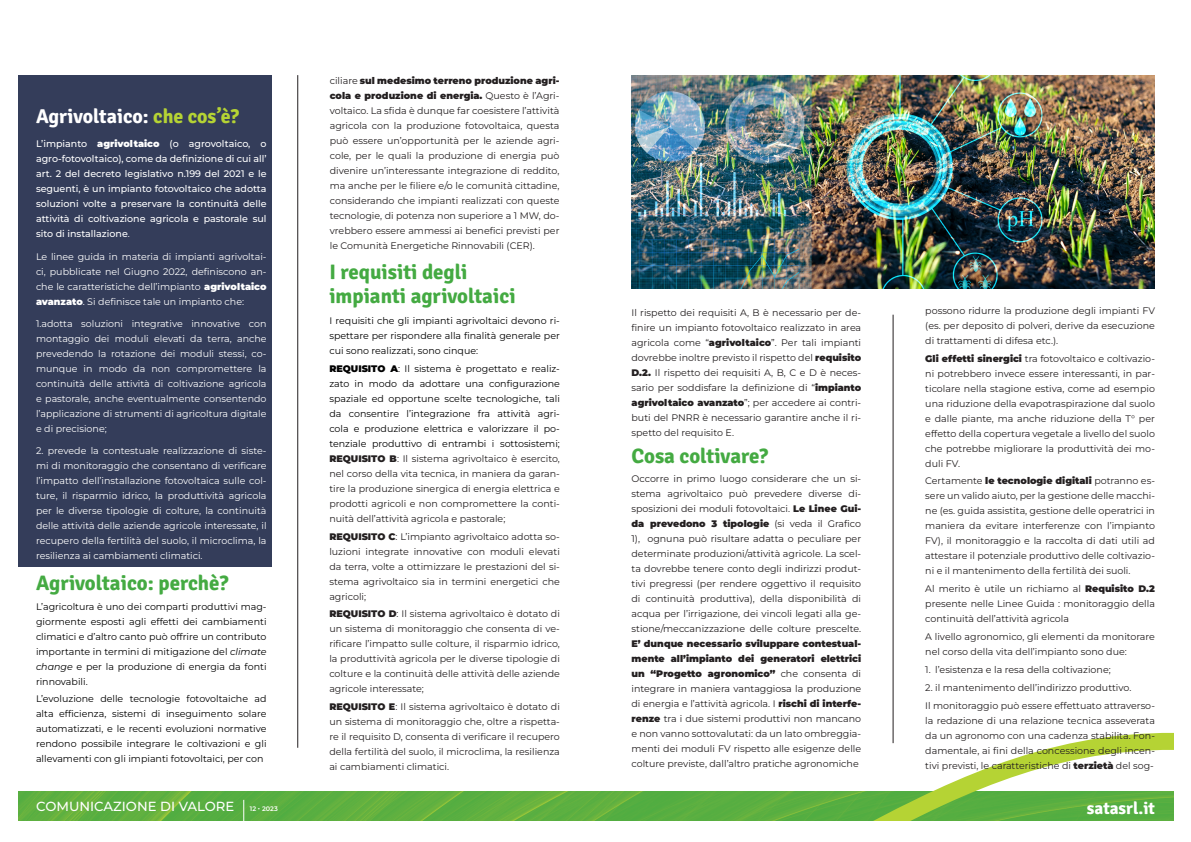
<style>
.page{position:relative;width:1191px;height:842px;background:#fff}
.page>*{position:absolute;margin:0;border:0;box-sizing:border-box;transform-origin:0 0}
.t1{font:700 20.9px/24px "Signika";color:#44aa42}
.t2{font:700 20px "Signika";color:#fff}
.Header_01{font:700 17.2px "Signika";color:#fff}
.Header_01-2{font:500 13.2px "Montserrat";color:#fff}
.t3{font:100 9.5px/15px "Montserrat";color:#231f20;text-align:justify}
.t4{font:100 9.5px/15px "Montserrat";color:#000001;text-align:justify}
.t5{font:100 9.5px/15px "Montserrat";color:#fff;text-align:justify}
.t6{font:500 9.5px/15px "Montserrat";color:#fff;text-align:justify}
.Header_01-3{font:600 6.5px "Montserrat";color:#fff}
.s1{color:#b5d334}
.s2{font-weight:900}
.s3{font-weight:100}
.s4{font-weight:400;font-style:italic}
.s5{font-weight:900;color:#231f20}
.s6{color:#231f20}
</style>
<div class="page">
<div style="left:18px;top:75px;width:254px;height:491px;background:#343d5a"></div>
<hr style="left:297px;top:75px;width:1px;height:673px;background:#231f20">
<img style="left:18px;top:791px;width:814px;height:30px">
<svg style="left:832px;top:724px;width:342px;height:97px"></svg>
<img style="left:631px;top:75px;width:524px;height:214px">
<hr style="left:893px;top:315px;width:1px;height:428px;background:#231f20">
<hr style="left:243px;top:800px;width:1px;height:42px;background:#fff">
<p class="t2" style="left:36px;top:102px;width:205px">Agrivoltaico: <span class="s1">che cos’è?</span></p>
<p class="t6" style="left:36px;top:136px;width:232px">L’impianto <span class="s2">agrivoltaico</span> (o agrovoltaico, o agro-fotovoltaico), come da definizione di cui all’ art. 2 del decreto legislativo n.199 del 2021 e le seguenti, è un impianto fotovoltaico che adotta soluzioni volte a preservare la continuità delle attività di coltivazione agricola e pastorale sul sito di installazione<span class="s3">.</span></p>
<p class="t5" style="left:36px;top:248px;width:232px">Le linee guida in materia di impianti agrivoltai&shy;ci, pubblicate nel Giugno 2022, definiscono an&shy;che le caratteristiche dell’impianto <span class="s2">agrivoltaico avanzato</span>. Si definisce tale un impianto che:</p>
<p class="t5" style="left:36px;top:316px;width:232px">1.adotta soluzioni integrative innovative con montaggio dei moduli elevati da terra, anche prevedendo la rotazione dei moduli stessi, co&shy;munque in modo da non compromettere la continuità delle attività di coltivazione agricola e pastorale, anche eventualmente consentendo l’applicazione di strumenti di agricoltura digitale e di precisione;</p>
<p class="t5" style="left:36px;top:443px;width:232px">2. prevede la contestuale realizzazione di siste&shy;mi di monitoraggio che consentano di verificare l’impatto dell’installazione fotovoltaica sulle col&shy;ture, il risparmio idrico, la produttività agricola per le diverse tipologie di colture, la continuità delle attività delle aziende agricole interessate, il recupero della fertilità del suolo, il microclima, la resilienza ai cambiamenti climatici.</p>
<p class="t1" style="left:36px;top:569px;width:194px">Agrivoltaico: perchè?</p>
<p class="t4" style="left:36px;top:598px;width:232px">L’agricoltura è uno dei comparti produttivi mag&shy;giormente esposti agli effetti dei cambiamenti climatici e d’altro canto può offrire un contributo importante in termini di mitigazione del <span class="s4">climate change</span> e per la produzione di energia da fonti rinnovabili.</p>
<p class="t4" style="left:36px;top:691px;width:232px">L’evoluzione delle tecnologie fotovoltaiche ad alta efficienza, sistemi di inseguimento solare automatizzati, e le recenti evoluzioni normative rendono possibile integrare le coltivazioni e gli allevamenti con gli impianti fotovoltaici, per con</p>
<p class="Header_01-2" style="left:36px;top:798px;width:200px">COMUNICAZIONE DI VALORE</p>
<p class="Header_01-3" style="left:250px;top:804px;width:29px">12 • 2023</p>
<p class="t3" style="left:330px;top:73px;width:231px">ciliare <span class="s2">sul medesimo terreno produzione agri&shy;cola e produzione di energia.</span> Questo è l’Agri&shy;voltaico. La sfida è dunque far coesistere l’attività agricola con la produzione fotovoltaica, questa può essere un’opportunità per le aziende agri&shy;cole, per le quali la produzione di energia può divenire un’interessante integrazione di reddito, ma anche per le filiere e/o le comunità cittadine, considerando che impianti realizzati con queste tecnologie, di potenza non superiore a 1 MW, do&shy;vrebbero essere ammessi ai benefici previsti per le Comunità Energetiche Rinnovabili (CER).</p>
<p class="t1" style="left:329px;top:258px;width:188px">I requisiti degli impianti agrivoltaici</p>
<p class="t4" style="left:329px;top:313px;width:232px">I requisiti che gli impianti agrivoltaici devono ri&shy;spettare per rispondere alla finalità generale per cui sono realizzati, sono cinque:</p>
<p class="t4" style="left:329px;top:361px;width:232px"><span class="s2">REQUISITO A</span>: Il sistema è progettato e realiz&shy;zato in modo da adottare una configurazione spaziale ed opportune scelte tecnologiche, tali da consentire l’integrazione fra attività agri&shy;cola e produzione elettrica e valorizzare il po&shy;tenziale produttivo di entrambi i sottosistemi; <span class="s5">REQUISITO B</span><span class="s6">: Il sistema agrivoltaico è esercito, nel corso della vita tecnica, in maniera da garan&shy;tire la produzione sinergica di energia elettrica e prodotti agricoli e non compromettere la conti&shy;nuità dell’attività agricola e pastorale;</span></p>
<p class="t3" style="left:329px;top:528px;width:232px"><span class="s2">REQUISITO C</span>: L’impianto agrivoltaico adotta so&shy;luzioni integrate innovative con moduli elevati da terra, volte a ottimizzare le prestazioni del si&shy;stema agrivoltaico sia in termini energetici che agricoli;</p>
<p class="t3" style="left:329px;top:606px;width:232px"><span class="s2">REQUISITO D</span>: Il sistema agrivoltaico è dotato di un sistema di monitoraggio che consenta di ve&shy;rificare l’impatto sulle colture, il risparmio idrico, la produttività agricola per le diverse tipologie di colture e la continuità delle attività delle aziende agricole interessate;</p>
<p class="t3" style="left:329px;top:699px;width:232px"><span class="s2">REQUISITO E</span>: Il sistema agrivoltaico è dotato di un sistema di monitoraggio che, oltre a rispetta&shy;re il requisito D, consenta di verificare il recupero della fertilità del suolo, il microclima, la resilienza ai cambiamenti climatici.</p>
<p class="t3" style="left:631px;top:305px;width:231px">Il rispetto dei requisiti A, B è necessario per de&shy;finire un impianto fotovoltaico realizzato in area agricola come “<span class="s2">agrivoltaico</span>”. Per tali impianti dovrebbe inoltre previsto il rispetto del <span class="s2">requisito D.2.</span> Il rispetto dei requisiti A, B, C e D è neces&shy;sario per soddisfare la definizione di “<span class="s2">impianto agrivoltaico avanzato</span>”; per accedere ai contri&shy;buti del PNRR è necessario garantire anche il ri&shy;spetto del requisito E.</p>
<p class="t1" style="left:631px;top:443px;width:138px">Cosa coltivare?</p>
<p class="t3" style="left:631px;top:471px;width:231px">Occorre in primo luogo considerare che un si&shy;stema agrivoltaico può prevedere diverse di&shy;sposizioni dei moduli fotovoltaici. <span class="s2">Le Linee Gui&shy;da prevedono 3 tipologie</span> (si veda il Grafico 1), ognuna può risultare adatta o peculiare per determinate produzioni/attività agricole. La scel&shy;ta dovrebbe tenere conto degli indirizzi produt&shy;tivi pregressi (per rendere oggettivo il requisito di continuità produttiva), della disponibilità di acqua per l’irrigazione, dei vincoli legati alla ge&shy;stione/meccanizzazione delle colture prescelte.<br><span class="s2">E’ dunque necessario sviluppare contestual&shy;mente all’impianto dei generatori elettrici un “Progetto agronomico”</span> che consenta di integrare in maniera vantaggiosa la produzione di energia e l’attività agricola. I <span class="s2">rischi di interfe&shy;renze</span> tra i due sistemi produttivi non mancano e non vanno sottovalutati: da un lato ombreggia&shy;menti dei moduli FV rispetto alle esigenze delle colture previste, dall’altro pratiche agronomiche</p>
<p class="t3" style="left:925px;top:303px;width:231px">possono ridurre la produzione degli impianti FV (es. per deposito di polveri, derive da esecuzione di trattamenti di difesa etc.).</p>
<p class="t3" style="left:925px;top:350px;width:231px"><span class="s2">Gli effetti sinergici</span> tra fotovoltaico e coltivazio&shy;ni potrebbero invece essere interessanti, in par&shy;ticolare nella stagione estiva, come ad esempio una riduzione della evapotraspirazione dal suolo e dalle piante, ma anche riduzione della T° per effetto della copertura vegetale a livello del suolo che potrebbe migliorare la produttività dei mo&shy;duli FV.</p>
<p class="t3" style="left:925px;top:473px;width:231px">Certamente <span class="s2">le tecnologie digitali</span> potranno es&shy;sere un valido aiuto, per la gestione delle macchi&shy;ne (es. guida assistita, gestione delle operatrici in maniera da evitare interferenze con l’impianto FV), il monitoraggio e la raccolta di dati utili ad attestare il potenziale produttivo delle coltivazio&shy;ni e il mantenimento della fertilità dei suoli.</p>
<p class="t3" style="left:925px;top:581px;width:231px">Al merito è utile un richiamo al <span class="s2">Requisito D.2 </span>presente nelle Linee Guida : monitoraggio della continuità dell’attività agricola</p>
<p class="t3" style="left:925px;top:629px;width:231px">A livello agronomico, gli elementi da monitorare nel corso della vita dell’impianto sono due:</p>
<p class="t3" style="left:925px;top:662px;width:187px">1. l’esistenza e la resa della coltivazione;</p>
<p class="t3" style="left:925px;top:680px;width:207px">2. il mantenimento dell’indirizzo produttivo.</p>
<p class="t3" style="left:925px;top:697px;width:231px">Il monitoraggio può essere effettuato attraverso&shy;la redazione di una relazione tecnica asseverata da un agronomo con una cadenza stabilita. Fon&shy;damentale, ai fini della concessione degli incen&shy;tivi previsti, le caratteristiche di <span class="s2">terzietà</span> del sog-</p>
<p class="Header_01" style="left:1087px;top:796px;width:69px">satasrl.it</p>
</div>
